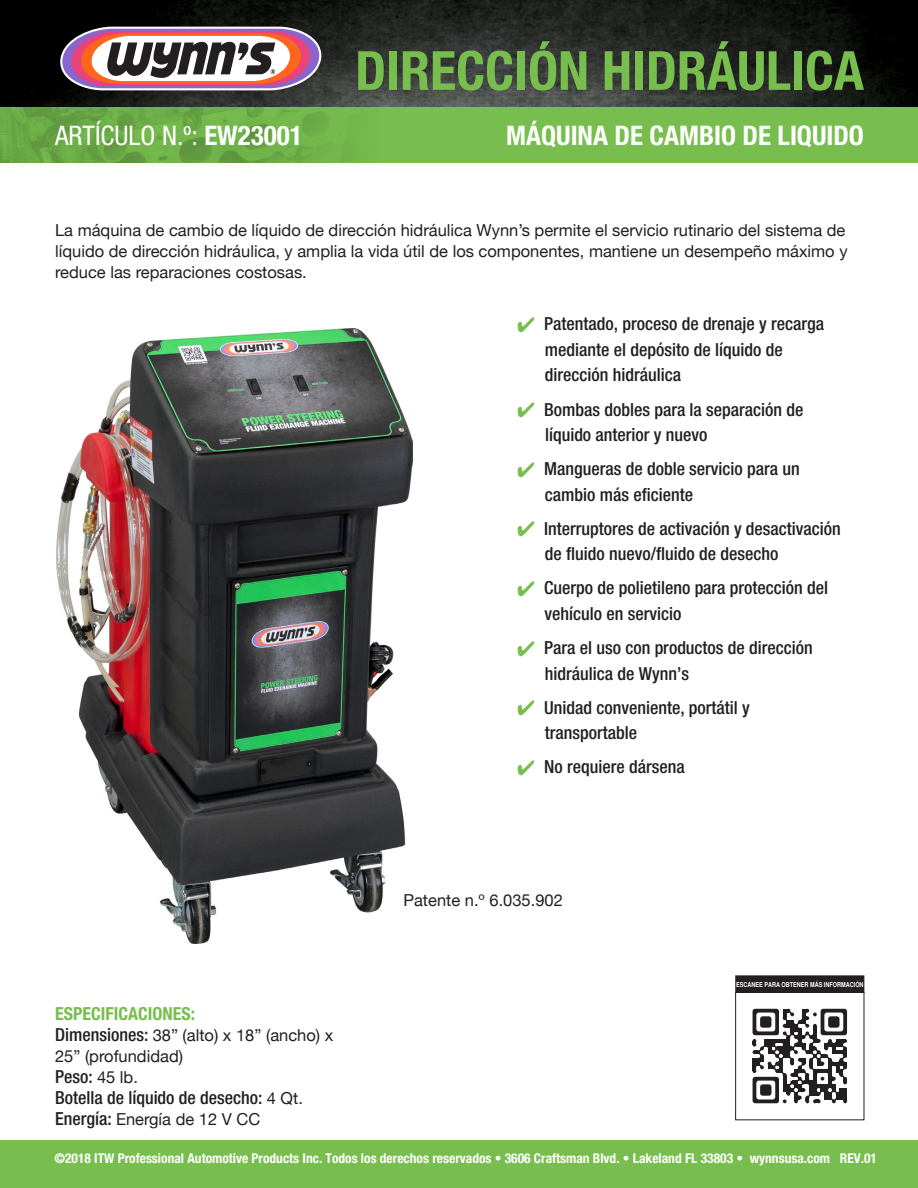
<style>
.page{position:relative;width:918px;height:1188px;background:#fff}
.page>*{position:absolute;margin:0;border:0;box-sizing:border-box;transform-origin:0 0}
.t1{font:700 condensed 54px "Helvetica Neue LT Std";color:#77be4e}
.t2{font:700 condensed 27px "Helvetica Neue LT Std";color:#fff}
.t3{font:condensed 27px "Helvetica Neue LT Std";color:#fff}
.t4{font:500 condensed 18px/25.5px "Helvetica Neue LT Std";color:#231f20}
.t5{font:700 condensed 18px "Helvetica Neue LT Std";color:#77be4e}
.t6{font:16.5px/21px "Helvetica Neue";color:#231f20}
.t7{font:700 condensed 13.5px "Helvetica Neue LT Std";color:#fff}
.t8{font:700 condensed 6.75px "Helvetica";color:#fff}
.s1{font-weight:700}
.s2{color:#77be4e}
.s3{font-family:"Helvetica Neue LT Std";font-weight:500;font-stretch:condensed;font-size:18px}
.s4{font-family:"Helvetica Neue";font-weight:400;font-stretch:normal;font-size:16.5px}
</style>
<div class="page">
<div style="left:0;top:1140px;width:918px;height:48px;background:#77be4e"></div>
<img style="left:0;top:0;width:918px;height:108px">
<div style="left:0;top:108px;width:918px;height:55px;background:#77be4e"></div>
<img style="left:0;top:108px;width:350px;height:55px">
<svg style="left:59px;top:27px;width:263px;height:63px"></svg>
<img style="left:57px;top:328px;width:356px;height:615px">
<svg style="left:753px;top:1009px;width:94px;height:94px"></svg>
<div style="left:736px;top:976px;width:128px;height:16px;background:#231f20"></div>
<div style="left:735px;top:975px;width:129px;height:18px;border:2px solid #231f20"></div>
<h2 class="t3" style="left:55px;top:119px;width:249px">ARTÍCULO N.º: <span class="s1">EW23001</span></h2>
<h1 class="t1" style="left:355px;top:38px;width:510px">DIRECCIÓN HIDRÁULICA</h1>
<h2 class="t2" style="left:506px;top:119px;width:359px">MÁQUINA DE CAMBIO DE LIQUIDO</h2>
<p class="t6" style="left:55px;top:219px;width:794px">La máquina de cambio de líquido de dirección hidráulica Wynn’s permite el servicio rutinario del sistema de líquido de dirección hidráulica, y amplia la vida útil de los componentes, mantiene un desempeño máximo y reduce las reparaciones costosas.</p>
<p class="t4" style="left:545px;top:311px;width:281px;text-indent:-28px"><span class="s2">✔</span> Patentado, proceso de drenaje y recarga mediante el depósito de líquido de dirección hidráulica</p>
<p class="t4" style="left:545px;top:396px;width:260px;text-indent:-28px"><span class="s2">✔</span> Bombas dobles para la separación de líquido anterior y nuevo</p>
<p class="t4" style="left:545px;top:456px;width:257px;text-indent:-28px"><span class="s2">✔</span> Mangueras de doble servicio para un cambio más eficiente</p>
<p class="t4" style="left:545px;top:515px;width:298px;text-indent:-28px"><span class="s2">✔</span> Interruptores de activación y desactivación de fluido nuevo/fluido de desecho</p>
<p class="t4" style="left:544px;top:575px;width:285px;text-indent:-27px"><span class="s2">✔</span> Cuerpo de polietileno para protección del vehículo en servicio</p>
<p class="t4" style="left:545px;top:635px;width:269px;text-indent:-28px"><span class="s2">✔</span> Para el uso con productos de dirección hidráulica de Wynn’s</p>
<p class="t4" style="left:545px;top:694px;width:207px;text-indent:-28px"><span class="s2">✔</span> Unidad conveniente, portátil y transportable</p>
<p class="t4" style="left:517px;top:754px;width:169px"><span class="s2">✔</span> No requiere dársena</p>
<p class="t5" style="left:55px;top:1003px;width:141px">ESPECIFICACIONES:</p>
<p class="t6" style="left:55px;top:1025px;width:280px"><span class="s3">Dimensiones:</span> 38” (alto) x 18” (ancho) x<br>25” (profundidad)</p>
<p class="t4" style="left:55px;top:1066px;width:249px;line-height:21px">Peso: <span class="s4">45 lb.<br></span>Botella de líquido de desecho: <span class="s4">4 Qt.</span></p>
<p class="t6" style="left:55px;top:1109px;width:207px"><span class="s3">Energía:</span> Energía de 12 V CC</p>
<p class="t6" style="left:403px;top:889px;width:161px">Patente n.º 6.035.902</p>
<p class="t8" style="left:736px;top:981px;width:129px">ESCANEE PARA OBTENER MÁS INFORMACIÓN</p>
<p class="t7" style="left:54px;top:1150px;width:824px">©2018 ITW Professional Automotive Products Inc. Todos los derechos reservados • 3606 Craftsman Blvd. • Lakeland FL 33803 • wynnsusa.com REV.01</p>
</div>
